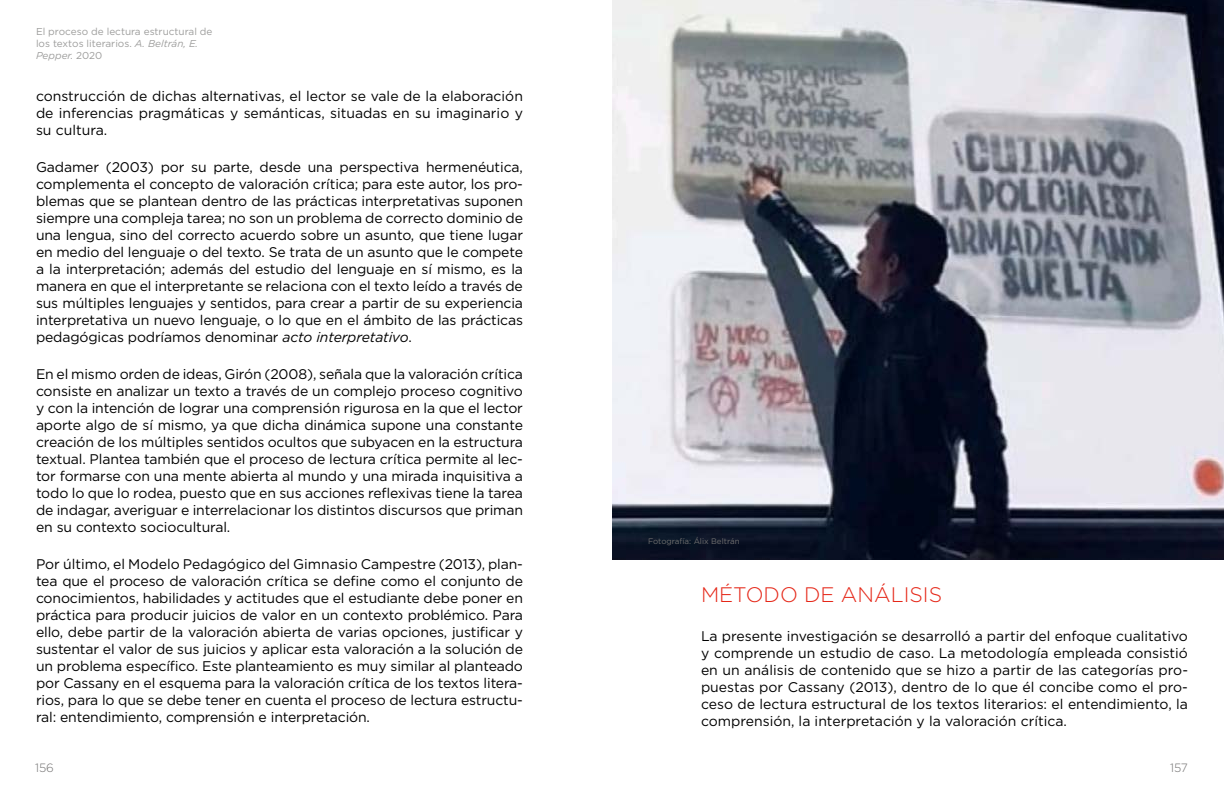
<style>
.page{position:relative;width:1224px;height:792px;background:#fff}
.page>*{position:absolute;margin:0;border:0;box-sizing:border-box;transform-origin:0 0}
.t1{font:300 21px "Gotham";color:#e52718}
.t2{font:14px/17px "Gotham";letter-spacing:-.01em;color:#000;text-align:justify}
.t3{font:300 12px "Gotham";color:#706f6f}
.t4{font:10px/12px "Gotham";color:#9d9d9c}
.t5{font:8px "Gotham";color:#706f6f}
.s1{font-style:italic}
</style>
<div class="page">
<img style="left:612px;top:0;width:612px;height:560px">
<p class="t4" style="left:36px;top:25px;width:178px">El proceso de lectura estructural de los textos literarios. <span class="s1">A. Beltrán, E.<br>Pepper.</span> 2020</p>
<p class="t2" style="left:36px;top:87px;width:489px">construcción de dichas alternativas, el lector se vale de la elaboración de inferencias pragmáticas y semánticas, situadas en su imaginario y su cultura.</p>
<p class="t2" style="left:36px;top:158px;width:489px">Gadamer (2003) por su parte, desde una perspectiva hermenéutica, complementa el concepto de valoración crítica; para este autor, los pro&shy;blemas que se plantean dentro de las prácticas interpretativas suponen siempre una compleja tarea; no son un problema de correcto dominio de una lengua, sino del correcto acuerdo sobre un asunto, que tiene lugar en medio del lenguaje o del texto. Se trata de un asunto que le compete a la interpretación; además del estudio del lenguaje en sí mismo, es la manera en que el interpretante se relaciona con el texto leído a través de sus múltiples lenguajes y sentidos, para crear a partir de su experiencia interpretativa un nuevo lenguaje, o lo que en el ámbito de las prácticas pedagógicas podríamos denominar <span class="s1">acto interpretativo</span>.</p>
<p class="t2" style="left:36px;top:365px;width:489px">En el mismo orden de ideas, Girón (2008), señala que la valoración crítica consiste en analizar un texto a través de un complejo proceso cognitivo y con la intención de lograr una comprensión rigurosa en la que el lector aporte algo de sí mismo, ya que dicha dinámica supone una constante creación de los múltiples sentidos ocultos que subyacen en la estructura textual. Plantea también que el proceso de lectura crítica permite al lec&shy;tor formarse con una mente abierta al mundo y una mirada inquisitiva a todo lo que lo rodea, puesto que en sus acciones reflexivas tiene la tarea de indagar, averiguar e interrelacionar los distintos discursos que priman en su contexto sociocultural.</p>
<p class="t2" style="left:36px;top:555px;width:489px">Por último, el Modelo Pedagógico del Gimnasio Campestre (2013), plan&shy;tea que el proceso de valoración crítica se define como el conjunto de conocimientos, habilidades y actitudes que el estudiante debe poner en práctica para producir juicios de valor en un contexto problémico. Para ello, debe partir de la valoración abierta de varias opciones, justificar y sustentar el valor de sus juicios y aplicar esta valoración a la solución de un problema específico. Este planteamiento es muy similar al planteado por Cassany en el esquema para la valoración crítica de los textos litera&shy;rios, para lo que se debe tener en cuenta el proceso de lectura estructu&shy;ral: entendimiento, comprensión e interpretación.</p>
<p class="t5" style="left:648px;top:536px;width:93px">Fotografía: Álix Beltrán</p>
<h1 class="t1" style="left:701px;top:581px;width:243px">MÉTODO DE ANÁLISIS</h1>
<p class="t2" style="left:701px;top:627px;width:489px">La presente investigación se desarrolló a partir del enfoque cualitativo y comprende un estudio de caso. La metodología empleada consistió en un análisis de contenido que se hizo a partir de las categorías pro&shy;puestas por Cassany (2013), dentro de lo que él concibe como el pro&shy;ceso de lectura estructural de los textos literarios: el entendimiento, la comprensión, la interpretación y la valoración crítica.</p>
<p class="t3" style="left:35px;top:760px;width:20px">156</p>
<p class="t3" style="left:1170px;top:760px;width:19px">157</p>
</div>
